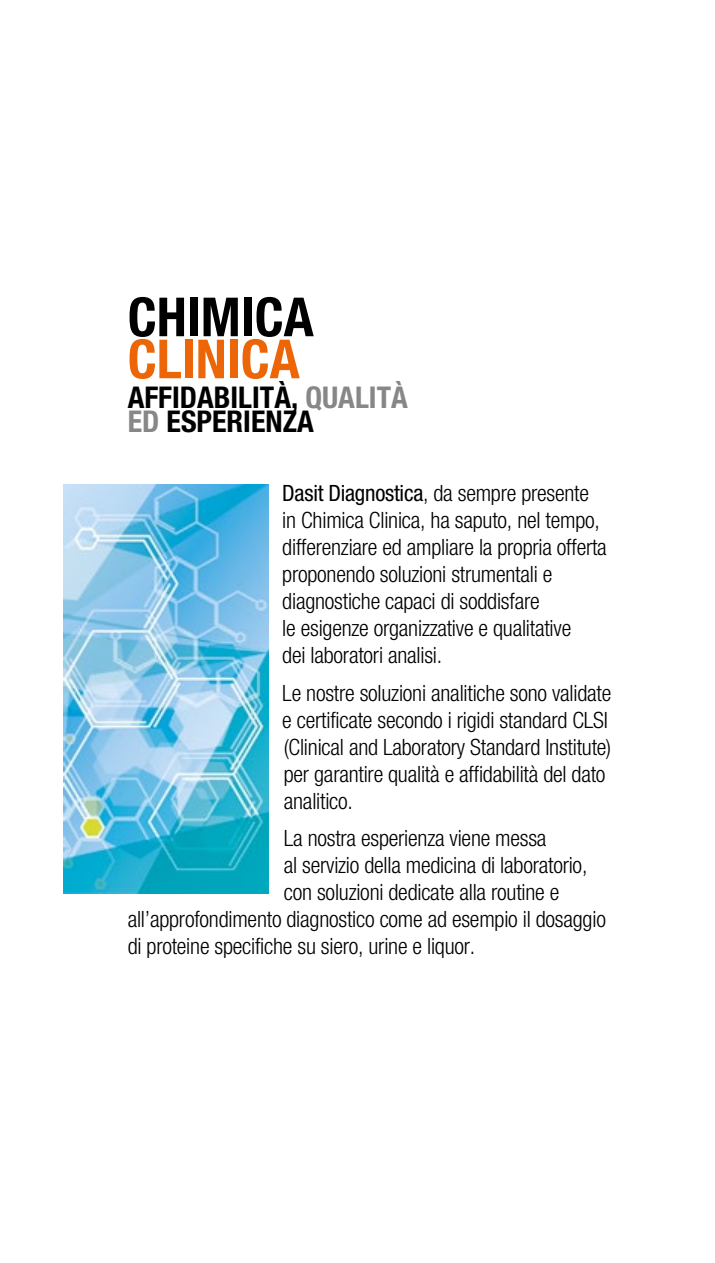
<style>
.page{position:relative;width:715px;height:1263px;background:#fff}
.page>*{position:absolute;margin:0;border:0;box-sizing:border-box;transform-origin:0 0}
.t1{font:700 condensed 54px "Helvetica Neue LT Std";color:#000}
.t2{font:700 condensed 54px "Helvetica Neue LT Std";color:#ec6608}
.t3{font:700 condensed 30px/24px "Helvetica Neue LT Std";color:#000}
.t4{font:300 condensed 22.5px/27px "Helvetica Neue LT Std";letter-spacing:-.01em;color:#000}
.s1{color:#878787}
.s2{font-weight:400}
</style>
<div class="page">
<img style="left:64px;top:485px;width:204px;height:408px">
<h1 class="t1" style="left:128px;top:284px;width:187px">CHIMICA</h1>
<h1 class="t2" style="left:128px;top:326px;width:173px">CLINICA</h1>
<h2 class="t3" style="left:128px;top:385px;width:281px">AFFIDABILITÀ, <span class="s1">QUALITÀ<br>ED</span> ESPERIENZA</h2>
<p class="t4" style="left:282px;top:479px;width:326px"><span class="s2">Dasit Diagnostica</span>, da sempre presente in Chimica Clinica, ha saputo, nel tempo, differenziare ed ampliare la propria offerta proponendo soluzioni strumentali e diagnostiche capaci di soddisfare<br>le esigenze organizzative e qualitative<br>dei laboratori analisi.</p>
<p class="t4" style="left:282px;top:679px;width:330px">Le nostre soluzioni analitiche sono validate e certificate secondo i rigidi standard CLSI (Clinical and Laboratory Standard Institute) per garantire qualità e affidabilità del dato analitico.</p>
<p class="t4" style="left:284px;top:824px;width:264px">La nostra esperienza viene messa</p>
<p class="t4" style="left:284px;top:851px;width:305px">al servizio della medicina di laboratorio,</p>
<p class="t4" style="left:284px;top:878px;width:277px">con soluzioni dedicate alla routine e</p>
<p class="t4" style="left:128px;top:905px;width:479px">all’approfondimento diagnostico come ad esempio il dosaggio</p>
<p class="t4" style="left:128px;top:932px;width:349px">di proteine specifiche su siero, urine e liquor.</p>
</div>
